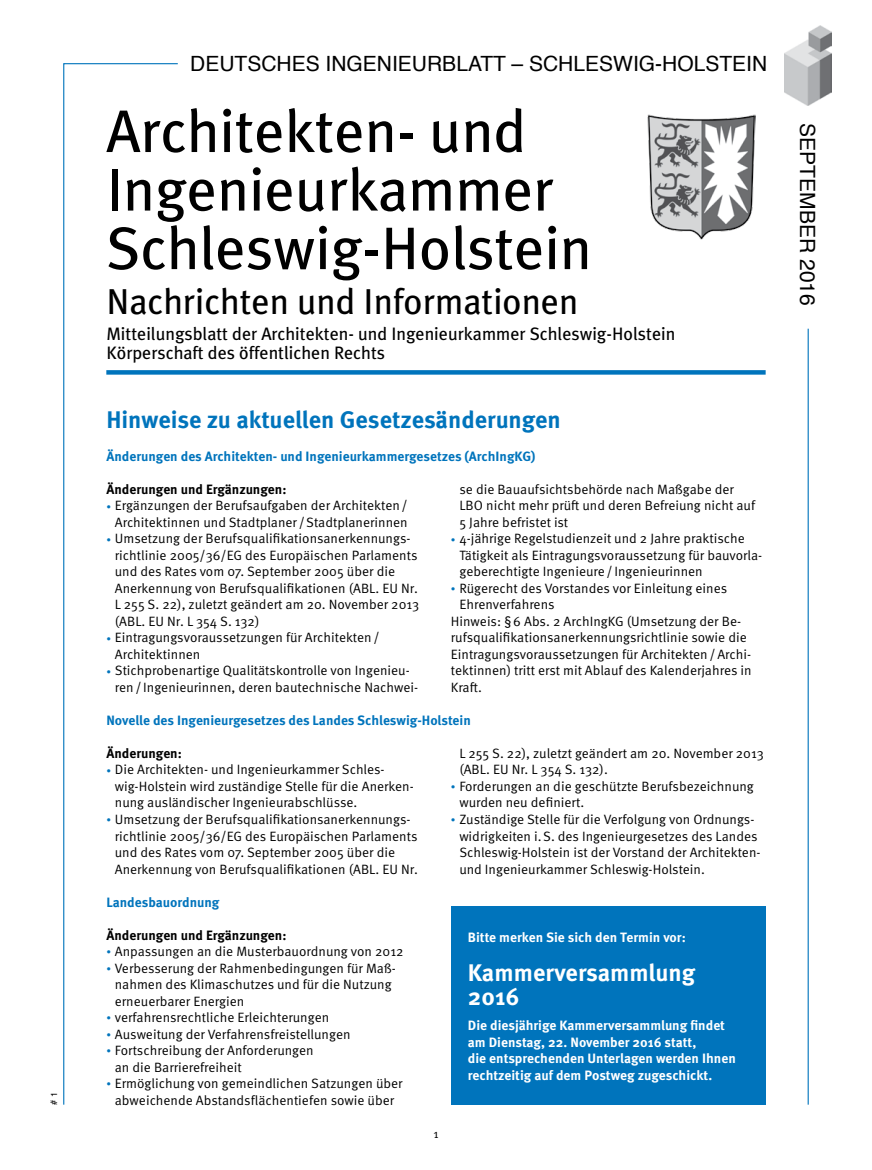
<style>
.page{position:relative;width:872px;height:1170px;background:#fff}
.page>*{position:absolute;margin:0;border:0;box-sizing:border-box;transform-origin:0 0}
.t1{font:60px/58.5px "Meta Plus";color:#000}
.t2{font:36px "Meta Plus";color:#000}
.t3{font:700 24px "Meta OT";color:#0074bc}
.t4{font:700 24px/24px "Meta OT";color:#fff}
.t5{font:21px "Helvetica";color:#000}
.t6{font:18px/19.5px "Meta Plus";color:#000}
.t7{font:13.5px/16.5px "Meta OT Norm";color:#000}
.t8{font:700 13.5px/16.5px "Meta OT";color:#fff}
.t9{font:700 13.5px "Meta OT";color:#0074bc}
.t10{font:700 13.5px "Meta OT";color:#000}
.t11{font:12px "Meta OT Norm";color:#000}
.t12{font:9px "Helvetica";color:#000}
.s1{font-size:9px;color:#0074bc}
</style>
<div class="page">
<img style="left:784px;top:26px;width:47px;height:79px">
<hr style="left:807px;top:329px;width:1px;height:775px;background:#0074bc">
<svg style="left:63px;top:63px;width:116px;height:1042px"></svg>
<svg style="left:106px;top:370px;width:659px;height:4px;background:#0978be"></svg>
<img style="left:647px;top:115px;width:109px;height:124px">
<div style="left:451px;top:906px;width:314px;height:198px;background:#0074bc"></div>
<p class="t12" style="left:47px;top:1104px;width:14px;rotate:-90deg"># 1</p>
<h3 class="t5" style="left:190px;top:47px;width:578px">DEUTSCHES INGENIEURBLATT – SCHLESWIG-HOLSTEIN</h3>
<h1 class="t1" style="left:106px;top:101px;width:487px">Architekten- und<br>Ingenieurkammer<br>Schleswig-Holstein</h1>
<h2 class="t2" style="left:106px;top:281px;width:473px">Nachrichten und Informationen</h2>
<h3 class="t6" style="left:106px;top:323px;width:570px">Mitteilungsblatt der Architekten- und Ingenieurkammer Schleswig-Holstein<br>Körperschaft des öffentlichen Rechts</h3>
<h3 class="t3" style="left:106px;top:404px;width:456px">Hinweise zu aktuellen Gesetzesänderungen</h3>
<p class="t9" style="left:106px;top:447px;width:431px">Änderungen des Architekten- und Ingenieurkammergesetzes (ArchIngKG)</p>
<p class="t10" style="left:106px;top:480px;width:182px">Änderungen und Ergänzungen:</p>
<p class="t7" style="left:106px;top:497px;width:303px;text-align:right"><span class="s1">•</span> Ergänzungen der Berufsaufgaben der Architekten/<br>Architektinnen und Stadtplaner /Stadtplanerinnen</p>
<p class="t7" style="left:115px;top:530px;width:306px;text-indent:-9px"><span class="s1">•</span> Umsetzung der Berufsqualifikationsanerkennungs&shy;richtlinie 2005/36/EG des Europäischen Parlaments und des Rates vom 07. September 2005 über die Anerkennung von Berufsqualifikationen (ABL. EU Nr.<br>L 255 S. 22), zuletzt geändert am 20. November 2013 (ABL. EU Nr. L 354 S. 132)</p>
<p class="t7" style="left:115px;top:629px;width:266px;text-indent:-9px"><span class="s1">•</span> Eintragungsvoraussetzungen für Architekten/<br>Architektinnen</p>
<p class="t7" style="left:115px;top:662px;width:305px;text-indent:-9px"><span class="s1">•</span> Stichprobenartige Qualitätskontrolle von Ingenieu&shy;ren/ Ingenieurinnen, deren bautechnische Nachwei-</p>
<p class="t7" style="left:459px;top:481px;width:297px">se die Bauaufsichtsbehörde nach Maßgabe der<br>LBO nicht mehr prüft und deren Befreiung nicht auf<br>5 Jahre befristet ist</p>
<p class="t7" style="left:459px;top:530px;width:304px;text-indent:-9px"><span class="s1">•</span> 4-jährige Regelstudienzeit und 2 Jahre praktische<br>Tätigkeit als Eintragungsvoraussetzung für bauvorla&shy;geberechtigte Ingenieure/ Ingenieurinnen</p>
<p class="t7" style="left:451px;top:580px;width:278px"><span class="s1">•</span> Rügerecht des Vorstandes vor Einleitung eines</p>
<p class="t7" style="left:459px;top:596px;width:97px">Ehrenverfahrens</p>
<p class="t7" style="left:451px;top:613px;width:292px">Hinweis: §6 Abs. 2 ArchIngKG (Umsetzung der Be-</p>
<p class="t7" style="left:451px;top:629px;width:297px">rufsqualifikationsanerkennungsrichtlinie sowie die</p>
<p class="t7" style="left:451px;top:646px;width:302px">Eintragungsvoraussetzungen für Architekten/Archi-</p>
<p class="t7" style="left:451px;top:662px;width:302px">tektinnen) tritt erst mit Ablauf des Kalenderjahres in</p>
<p class="t7" style="left:451px;top:679px;width:33px">Kraft.</p>
<p class="t9" style="left:106px;top:711px;width:366px">Novelle des Ingenieurgesetzes des Landes Schleswig-Holstein</p>
<p class="t10" style="left:106px;top:744px;width:77px">Änderungen:</p>
<p class="t7" style="left:115px;top:761px;width:300px;text-indent:-9px"><span class="s1">•</span> Die Architekten- und Ingenieurkammer Schles&shy;wig-Holstein wird zuständige Stelle für die Anerken&shy;nung ausländischer Ingenieurabschlüsse.</p>
<p class="t7" style="left:115px;top:811px;width:304px;text-indent:-9px"><span class="s1">•</span> Umsetzung der Berufsqualifikationsanerkennungs&shy;richtlinie 2005/36/EG des Europäischen Parlaments und des Rates vom 07. September 2005 über die Anerkennung von Berufsqualifikationen (ABL. EU Nr.</p>
<p class="t9" style="left:106px;top:893px;width:115px">Landesbauordnung</p>
<p class="t10" style="left:106px;top:926px;width:182px">Änderungen und Ergänzungen:</p>
<p class="t7" style="left:106px;top:943px;width:299px"><span class="s1">•</span> Anpassungen an die Musterbauordnung von 2012</p>
<p class="t7" style="left:115px;top:959px;width:282px;text-indent:-9px"><span class="s1">•</span> Verbesserung der Rahmenbedingungen für Maß&shy;nahmen des Klimaschutzes und für die Nutzung erneuerbarer Energien</p>
<p class="t7" style="left:106px;top:1009px;width:224px"><span class="s1">•</span> verfahrensrechtliche Erleichterungen</p>
<p class="t7" style="left:106px;top:1025px;width:246px"><span class="s1">•</span> Ausweitung der Verfahrensfreistellungen</p>
<p class="t7" style="left:115px;top:1042px;width:200px;text-indent:-9px"><span class="s1">•</span> Fortschreibung der Anforderungen an die Barrierefreiheit</p>
<p class="t7" style="left:106px;top:1075px;width:298px;text-align:center"><span class="s1">•</span> Ermöglichung von gemeindlichen Satzungen über abweichende Abstandsflächentiefen sowie über</p>
<p class="t7" style="left:459px;top:745px;width:306px">L 255 S. 22), zuletzt geändert am 20. November 2013 (ABL. EU Nr. L 354 S. 132).</p>
<p class="t7" style="left:459px;top:778px;width:296px;text-indent:-9px"><span class="s1">•</span> Forderungen an die geschützte Berufsbezeichnung wurden neu definiert.</p>
<p class="t7" style="left:459px;top:811px;width:303px;text-indent:-9px"><span class="s1">•</span> Zuständige Stelle für die Verfolgung von Ordnungs&shy;widrigkeiten i.S. des Ingenieurgesetzes des Landes Schleswig-Holstein ist der Vorstand der Architekten&shy;und Ingenieurkammer Schleswig-Holstein.</p>
<p class="t11" style="left:433px;top:1126px;width:7px">1</p>
<p class="t8" style="left:468px;top:928px;width:219px">Bitte merken Sie sich den Termin vor:</p>
<h3 class="t4" style="left:468px;top:961px;width:229px">Kammerversammlung<br>2016</h3>
<p class="t8" style="left:468px;top:1017px;width:269px">Die diesjährige Kammerversammlung findet am Dienstag, 22. November 2016 statt,<br>die entsprechenden Unterlagen werden Ihnen rechtzeitig auf dem Postweg zugeschickt.</p>
<h3 class="t5" style="left:824px;top:123px;width:184px;rotate:90deg">SEPTEMBER 2016</h3>
</div>
